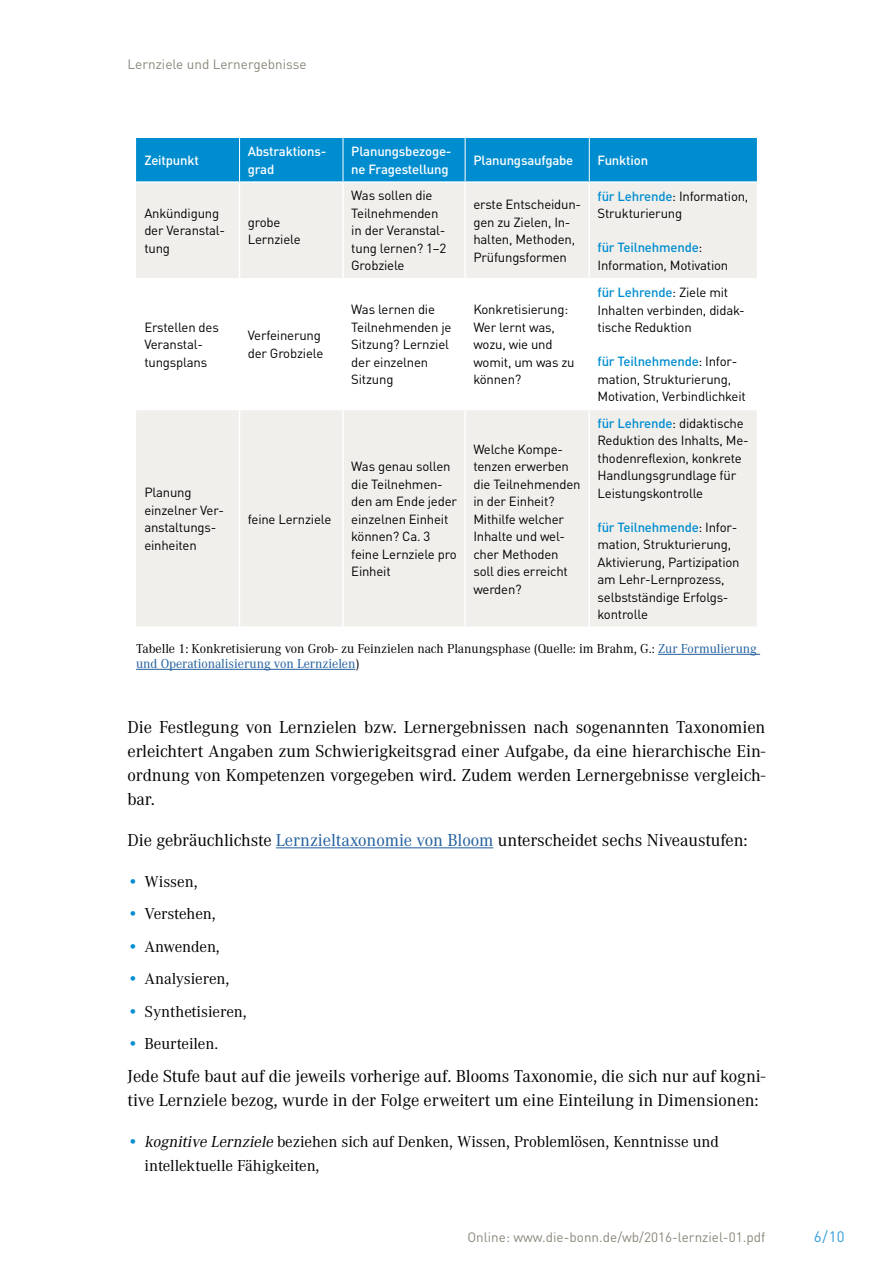
<style>
.page{position:relative;width:893px;height:1263px;background:#fff}
.page>*{position:absolute;margin:0;border:0;box-sizing:border-box;transform-origin:0 0}
.t1{font:18px/24px "Corporate A";letter-spacing:-.005em;color:#000;text-align:justify}
.t2{font:16.5px/24px "Corporate A";letter-spacing:-.005em;color:#000}
.t3{font:15px "DIN Pro";color:#309dd7}
.t4{font:13.5px/15px "Corporate A";letter-spacing:-.005em;color:#000}
.t5{font:13.5px "DIN Pro";color:#8a867a}
.t6{font:13.2px/17.5px "DIN Pro";letter-spacing:-.015em;color:#000}
.t7{font:500 13.2px/17.5px "DIN Pro";letter-spacing:-.015em;color:#fff}
.s1{font-weight:500;color:#008dd0}
.s2{color:#215e9e}
.s3{color:#008dd0}
.s4{font-style:italic}
</style>
<div class="page">
<hr style="left:658px;top:654px;width:102px;height:1px;background:#215e9e">
<hr style="left:136px;top:669px;width:219px;height:1px;background:#215e9e">
<hr style="left:276px;top:847px;width:217px;height:1px;background:#215e9e">
<div style="left:136px;top:138px;width:621px;height:43px;background:#008dd0"></div>
<div style="left:136px;top:183px;width:621px;height:443px;background:#f0efec"></div>
<svg style="left:136px;top:279px;width:453px;height:130px"></svg>
<div style="left:589px;top:279px;width:168px;height:131px;background:#fff"></div>
<hr style="left:136px;top:278px;width:104px;height:1px;background:#fff">
<hr style="left:136px;top:409px;width:104px;height:1px;background:#fff">
<hr style="left:240px;top:278px;width:102px;height:1px;background:#fff">
<hr style="left:344px;top:278px;width:120px;height:1px;background:#fff">
<hr style="left:466px;top:278px;width:123px;height:1px;background:#fff">
<hr style="left:590px;top:278px;width:167px;height:1px;background:#fff">
<hr style="left:240px;top:409px;width:102px;height:1px;background:#fff">
<hr style="left:344px;top:409px;width:120px;height:1px;background:#fff">
<hr style="left:466px;top:409px;width:123px;height:1px;background:#fff">
<hr style="left:239px;top:183px;width:1px;height:95px;background:#fff">
<hr style="left:342px;top:183px;width:2px;height:96px;background:#fff">
<hr style="left:464px;top:183px;width:2px;height:96px;background:#fff">
<hr style="left:589px;top:183px;width:1px;height:96px;background:#fff">
<hr style="left:239px;top:279px;width:1px;height:130px;background:#fff">
<hr style="left:342px;top:279px;width:2px;height:131px;background:#fff">
<hr style="left:464px;top:279px;width:2px;height:131px;background:#fff">
<hr style="left:239px;top:410px;width:1px;height:216px;background:#fff">
<hr style="left:342px;top:410px;width:2px;height:216px;background:#fff">
<hr style="left:464px;top:410px;width:2px;height:216px;background:#fff">
<hr style="left:589px;top:410px;width:1px;height:216px;background:#fff">
<hr style="left:239px;top:138px;width:1px;height:43px;background:#fff">
<hr style="left:343px;top:138px;width:1px;height:43px;background:#fff">
<hr style="left:465px;top:138px;width:1px;height:43px;background:#fff">
<hr style="left:589px;top:138px;width:1px;height:43px;background:#fff">
<p class="t5" style="left:128px;top:53px;width:181px">Lernziele und Lernergebnisse</p>
<p class="t7" style="left:144px;top:150px;width:56px">Zeitpunkt</p>
<p class="t7" style="left:248px;top:141px;width:80px">Abstraktions&shy;grad</p>
<p class="t7" style="left:351px;top:141px;width:102px">Planungsbezoge&shy;ne Fragestellung</p>
<p class="t7" style="left:473px;top:150px;width:101px">Planungsaufgabe</p>
<p class="t7" style="left:598px;top:150px;width:52px">Funktion</p>
<p class="t6" style="left:144px;top:203px;width:82px">Ankündigung der Veranstal&shy;tung</p>
<p class="t6" style="left:248px;top:212px;width:54px">grobe<br>Lernziele</p>
<p class="t6" style="left:351px;top:186px;width:97px">Was sollen die<br>Teilnehmenden in der Veranstal&shy;tung lernen? 1–2<br>Grobziele</p>
<p class="t6" style="left:473px;top:194px;width:109px">erste Entscheidun&shy;gen zu Zielen, In&shy;halten, Methoden,<br>Prüfungsformen</p>
<p class="t6" style="left:598px;top:186px;width:152px"><span class="s1">für Lehrende</span>: Information,<br>Strukturierung</p>
<p class="t6" style="left:598px;top:238px;width:132px"><span class="s1">für Teilnehmende</span>:<br>Information, Motivation</p>
<p class="t6" style="left:144px;top:317px;width:76px">Erstellen des<br>Veranstal&shy;tungsplans</p>
<p class="t6" style="left:248px;top:325px;width:77px">Verfeinerung der Grobziele</p>
<p class="t6" style="left:351px;top:299px;width:102px">Was lernen die<br>Teilnehmenden je<br>Sitzung? Lernziel der einzelnen<br>Sitzung</p>
<p class="t6" style="left:473px;top:299px;width:103px">Konkretisierung:<br>Wer lernt was, wozu, wie und womit, um was zu können?</p>
<p class="t6" style="left:598px;top:282px;width:149px"><span class="s1">für Lehrende</span>: Ziele mit<br>Inhalten verbinden, didak&shy;tische Reduktion</p>
<p class="t6" style="left:598px;top:351px;width:150px"><span class="s1">für Teilnehmende</span>: Infor&shy;mation, Strukturierung,<br>Motivation, Verbindlichkeit</p>
<p class="t6" style="left:598px;top:413px;width:153px"><span class="s1">für Lehrende</span>: didaktische<br>Reduktion des Inhalts, Me&shy;thodenreflexion, konkrete<br>Handlungsgrundlage für<br>Leistungskontrolle</p>
<p class="t6" style="left:598px;top:517px;width:144px"><span class="s1">für Teilnehmende</span>: Infor&shy;mation, Strukturierung,<br>Aktivierung, Partizipation am Lehr-Lernprozess, selbstständige Erfolgs&shy;kontrolle</p>
<p class="t4" style="left:136px;top:641px;width:622px">Tabelle 1: Konkretisierung von Grob- zu Feinzielen nach Planungsphase (Quelle: im Brahm, G.: <span class="s2">Zur Formulierung und Operationalisierung von Lernzielen</span>)</p>
<p class="t6" style="left:473px;top:439px;width:109px">Welche Kompe&shy;tenzen erwerben die Teilnehmenden in der Einheit?<br>Mithilfe welcher<br>Inhalte und wel&shy;cher Methoden soll dies erreicht werden?</p>
<p class="t6" style="left:351px;top:456px;width:107px">Was genau sollen die Teilnehmen&shy;den am Ende jeder einzelnen Einheit können? Ca. 3 feine Lernziele pro<br>Einheit</p>
<p class="t6" style="left:144px;top:482px;width:81px">Planung einzelner Ver&shy;anstaltungs&shy;einheiten</p>
<p class="t6" style="left:248px;top:509px;width:85px">feine Lernziele</p>
<p class="t1" style="left:128px;top:715px;width:639px">Die Festlegung von Lernzielen bzw. Lernergebnissen nach sogenannten Taxonomien erleichtert Angaben zum Schwierigkeitsgrad einer Aufgabe, da eine hierarchische Ein&shy;ordnung von Kompetenzen vorgegeben wird. Zudem werden Lernergebnisse vergleich&shy;bar.</p>
<h1 class="t1" style="left:128px;top:828px;width:621px">Die gebräuchlichste <span class="s2">Lernzieltaxonomie von Bloom</span> unterscheidet sechs Niveaustufen:</h1>
<p class="t2" style="left:128px;top:870px;width:71px"><span class="s3">•</span> Wissen,</p>
<p class="t2" style="left:128px;top:902px;width:90px"><span class="s3">•</span> Verstehen,</p>
<p class="t2" style="left:128px;top:935px;width:94px"><span class="s3">•</span> Anwenden,</p>
<p class="t2" style="left:128px;top:967px;width:103px"><span class="s3">•</span> Analysieren,</p>
<p class="t2" style="left:128px;top:1000px;width:121px"><span class="s3">•</span> Synthetisieren,</p>
<p class="t2" style="left:128px;top:1032px;width:92px"><span class="s3">•</span> Beurteilen.</p>
<h1 class="t1" style="left:128px;top:1064px;width:639px">Jede Stufe baut auf die jeweils vorherige auf. Blooms Taxonomie, die sich nur auf kogni&shy;tive Lernziele bezog, wurde in der Folge erweitert um eine Einteilung in Dimensionen:</h1>
<p class="t2" style="left:145px;top:1130px;width:576px;text-indent:-17px"><span class="s3">•</span> <span class="s4">kognitive Lernziele</span> beziehen sich auf Denken, Wissen, Problemlösen, Kenntnisse und intellektuelle Fähigkeiten,</p>
<p class="t5" style="left:467px;top:1227px;width:299px">Online: www.die-bonn.de/wb/2016-lernziel-01.pdf</p>
<p class="t3" style="left:814px;top:1225px;width:32px">6/10</p>
</div>
